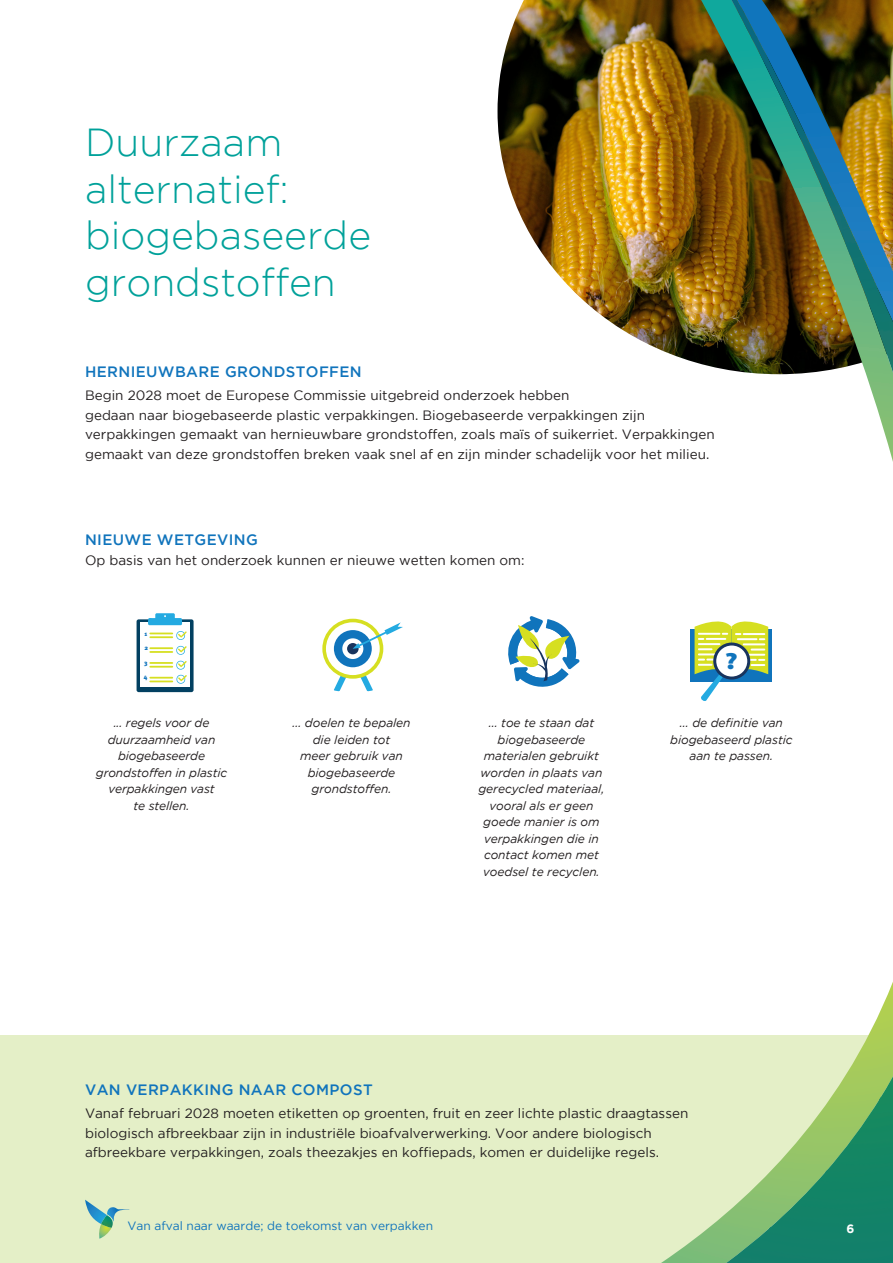
<style>
.page{position:relative;width:893px;height:1263px;background:#fff}
.page>*{position:absolute;margin:0;border:0;box-sizing:border-box;transform-origin:0 0}
.t1{font:300 39px/46.5px "Gotham";color:#00a19a}
.t2{font:900 23.55px "Myriad Pro";color:#1074bc;scale:1.19 1}
.t3{font:500 15px "Gotham";letter-spacing:.025em;color:#1074bc}
.t4{font:13.5px/19.5px "Gotham";color:#231f20}
.t5{font:italic 12px/16.5px "Gotham";letter-spacing:-.005em;color:#231f20;text-align:center}
.t6{font:12px "Gotham";color:#1074bc}
.t7{font:700 12px "Gotham";color:#fff}
.t8{font:900 6.3px "Meta Variable";color:#1074bc}
</style>
<div class="page">
<div style="left:0;top:1035px;width:893px;height:228px;background:#e4efc7"></div>
<img style="left:497px;top:0;width:164px;height:350px">
<svg style="left:661px;top:0;width:232px;height:1263px"></svg>
<svg style="left:737px;top:0;width:156px;height:322px;background:#6c5614"></svg>
<img style="left:731px;top:0;width:27px;height:39px">
<img style="left:751px;top:36px;width:100px;height:222px">
<img style="left:837px;top:201px;width:56px;height:172px">
<img style="left:886px;top:795px;width:7px;height:36px">
<img style="left:879px;top:1076px;width:14px;height:21px">
<img style="left:825px;top:1097px;width:68px;height:166px">
<img style="left:769px;top:1169px;width:77px;height:94px">
<img style="left:726px;top:1227px;width:52px;height:36px">
<svg style="left:85px;top:1200px;width:45px;height:38px"></svg>
<div style="left:137px;top:619px;width:57px;height:73px;background:#024061;border-radius:2px"></div>
<div style="left:141px;top:623px;width:49px;height:64px;background:#fff"></div>
<svg style="left:176px;top:631px;width:11px;height:9px"></svg>
<svg style="left:148px;top:613px;width:34px;height:12px"></svg>
<hr style="left:150px;top:632px;width:22px;height:2px;background:#d6df21">
<hr style="left:150px;top:636px;width:22px;height:2px;background:#d6df21">
<svg style="left:150px;top:646px;width:37px;height:38px"></svg>
<hr style="left:150px;top:680px;width:22px;height:2px;background:#d6df21">
<svg style="left:334px;top:669px;width:39px;height:22px"></svg>
<svg style="left:324px;top:620px;width:57px;height:57px"></svg>
<div style="left:322px;top:619px;width:61px;height:60px;border:4px solid #d6df21;border-radius:50%"></div>
<div style="left:334px;top:630px;width:38px;height:37px;background:#1074bc;border-radius:50%"></div>
<svg style="left:342px;top:638px;width:21px;height:21px"></svg>
<div style="left:347px;top:643px;width:12px;height:11px;background:#18345e;border-radius:50%"></div>
<svg style="left:353px;top:622px;width:50px;height:27px"></svg>
<svg style="left:508px;top:616px;width:72px;height:71px"></svg>
<div style="left:691px;top:629px;width:81px;height:53px;background:linear-gradient(to bottom,#1074bc,#1074bc)"></div>
<svg style="left:695px;top:615px;width:73px;height:87px"></svg>
<div style="left:715px;top:644px;width:34px;height:34px;background:#fff;border-radius:50%"></div>
<div style="left:713px;top:642px;width:37px;height:37px;border:3px solid #18345e;border-radius:50%"></div>
<p class="t1" style="left:85px;top:119px;width:205px">Duurzaam alternatief:</p>
<p class="t1" style="left:85px;top:212px;width:288px">biogebaseerde grondstoffen</p>
<p class="t3" style="left:85px;top:363px;width:278px">HERNIEUWBARE GRONDSTOFFEN</p>
<p class="t4" style="left:85px;top:386px;width:631px">Begin 2028 moet de Europese Commissie uitgebreid onderzoek hebben<br>gedaan naar biogebaseerde plastic verpakkingen. Biogebaseerde verpakkingen zijn verpakkingen gemaakt van hernieuwbare grondstoffen, zoals maïs of suikerriet. Verpakkingen gemaakt van deze grondstoffen breken vaak snel af en zijn minder schadelijk voor het milieu.</p>
<p class="t3" style="left:85px;top:531px;width:174px">NIEUWE WETGEVING</p>
<p class="t4" style="left:85px;top:550px;width:441px">Op basis van het onderzoek kunnen er nieuwe wetten komen om:</p>
<p class="t8" style="left:144px;top:629px;width:4px">1</p>
<p class="t8" style="left:144px;top:644px;width:5px">2</p>
<p class="t8" style="left:144px;top:658px;width:5px">3</p>
<p class="t8" style="left:144px;top:673px;width:5px">4</p>
<p class="t2" style="left:725px;top:645px;width:12px">?</p>
<p class="t5" style="left:96px;top:714px;width:133px">... regels voor de duurzaamheid van biogebaseerde grondstoffen in plastic verpakkingen vast<br>te stellen.</p>
<p class="t5" style="left:292px;top:714px;width:120px">... doelen te bepalen die leiden tot<br>meer gebruik van biogebaseerde grondstoffen.</p>
<p class="t5" style="left:478px;top:714px;width:128px">... toe te staan dat biogebaseerde materialen gebruikt worden in plaats van gerecycled materiaal, vooral als er geen goede manier is om verpakkingen die in contact komen met voedsel te recyclen.</p>
<p class="t5" style="left:670px;top:714px;width:124px">... de definitie van biogebaseerd plastic aan te passen.</p>
<p class="t3" style="left:85px;top:1081px;width:289px">VAN VERPAKKING NAAR COMPOST</p>
<p class="t4" style="left:85px;top:1104px;width:605px">Vanaf februari 2028 moeten etiketten op groenten, fruit en zeer lichte plastic draagtassen biologisch afbreekbaar zijn in industriële bioafvalverwerking. Voor andere biologisch afbreekbare verpakkingen, zoals theezakjes en koffiepads, komen er duidelijke regels.</p>
<p class="t6" style="left:128px;top:1219px;width:307px">Van afval naar waarde; de toekomst van verpakken</p>
<p class="t7" style="left:846px;top:1222px;width:9px">6</p>
</div>
